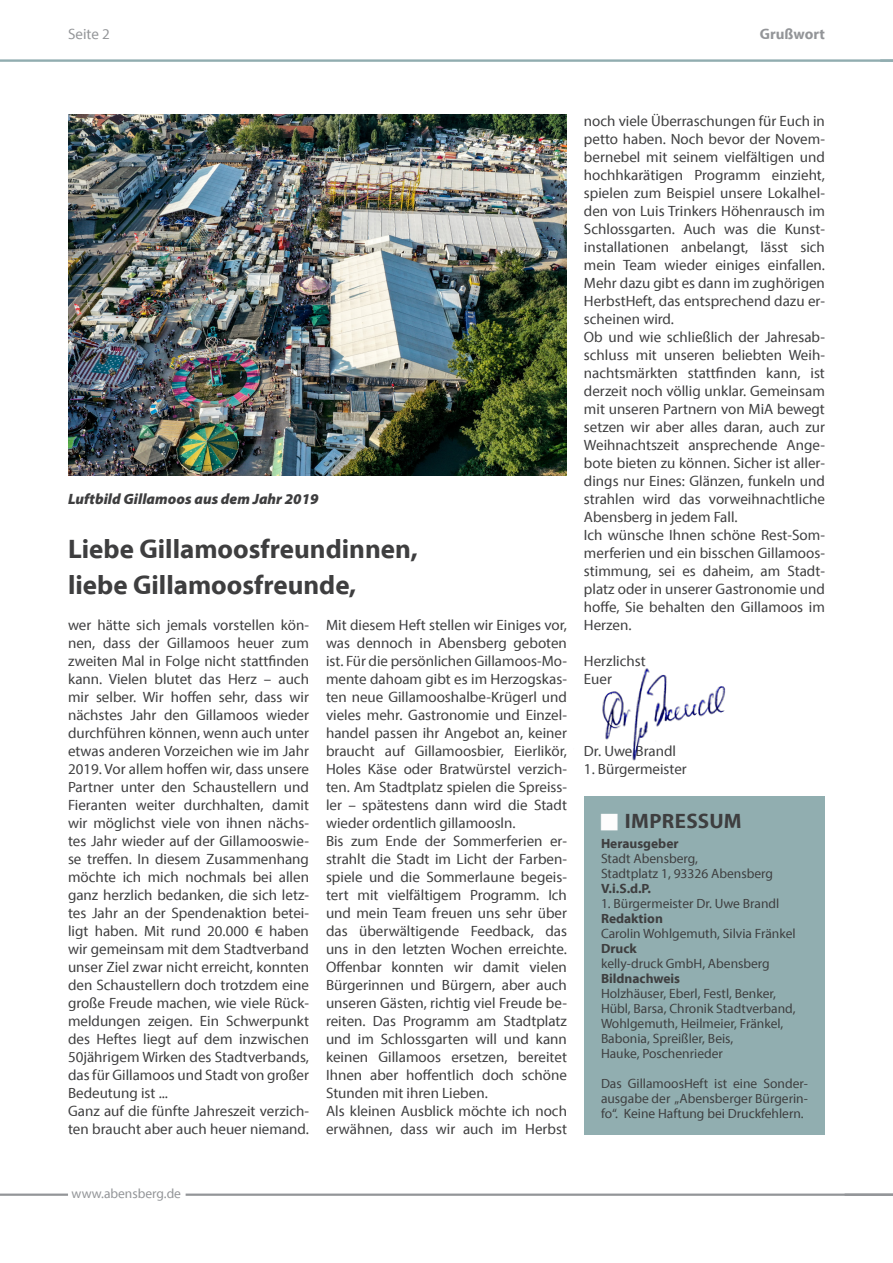
<style>
.page{position:relative;width:893px;height:1263px;background:#fff}
.page>*{position:absolute;margin:0;border:0;box-sizing:border-box;transform-origin:0 0}
.Überschrift{font:700 27px "Myriad Pro";color:#3e3e3f}
.Text_ohne_Raster{font:700 21px "Myriad Pro";letter-spacing:.015em;color:#3e3e3f}
.Text{font:15px/18px "Myriad Pro";color:#3e3e3f;text-align:justify}
.Bildunterschrift{font:italic 900 15px "Myriad Pro";color:#3e3e3f}
.Fuß_Kopfzeile{font:700 15px "Myriad Pro";color:#939598}
.t1{font:15px "Myriad Pro";color:#939598}
.Text_ohne_Raster-2{font:13.5px/15px "Myriad Pro";color:#3e3e3f}
.Text_ohne_Raster-3{font:700 13.5px "Myriad Pro";color:#3e3e3f}
.t2{font:13.5px "Myriad Pro";color:#939598}
</style>
<div class="page">
<hr style="left:186px;top:1193px;width:707px;height:3px;background:#939598">
<hr style="left:0;top:1193px;width:68px;height:3px;background:#939598">
<hr style="left:0;top:59px;width:893px;height:3px;background:#91adb0">
<img style="left:602px;top:668px;width:124px;height:93px">
<div style="left:584px;top:796px;width:241px;height:339px;background:#91aeb0"></div>
<img style="left:68px;top:115px;width:499px;height:361px">
<p class="t1" style="left:68px;top:24px;width:43px">Seite 2</p>
<p class="Fuß_Kopfzeile" style="left:760px;top:24px;width:67px">Grußwort</p>
<p class="Bildunterschrift" style="left:68px;top:489px;width:252px">Luftbild Gillamoos aus dem Jahr 2019</p>
<p class="Überschrift" style="left:68px;top:531px;width:351px">Liebe Gillamoosfreundinnen,</p>
<p class="Überschrift" style="left:68px;top:567px;width:290px">liebe Gillamoosfreunde,</p>
<p class="Text" style="left:68px;top:616px;width:242px">wer hätte sich jemals vorstellen kön&shy;nen, dass der Gillamoos heuer zum zweiten Mal in Folge nicht stattfinden kann. Vielen blutet das Herz – auch mir selber. Wir hoffen sehr, dass wir nächstes Jahr den Gillamoos wieder durchführen können, wenn auch unter etwas anderen Vorzeichen wie im Jahr 2019. Vor allem hoffen wir, dass unsere Partner unter den Schaustellern und Fieranten weiter durchhalten, damit wir möglichst viele von ihnen nächs&shy;tes Jahr wieder auf der Gillamooswie&shy;se treffen. In diesem Zusammenhang möchte ich mich nochmals bei allen ganz herzlich bedanken, die sich letz&shy;tes Jahr an der Spendenaktion betei&shy;ligt haben. Mit rund 20.000 € haben wir gemeinsam mit dem Stadtverband unser Ziel zwar nicht erreicht, konnten den Schaustellern doch trotzdem eine große Freude machen, wie viele Rück&shy;meldungen zeigen. Ein Schwerpunkt des Heftes liegt auf dem inzwischen 50jährigem Wirken des Stadtverbands, das für Gillamoos und Stadt von großer Bedeutung ist ...</p>
<p class="Text" style="left:68px;top:1102px;width:242px">Ganz auf die fünfte Jahreszeit verzich&shy;ten braucht aber auch heuer niemand.</p>
<p class="Text" style="left:326px;top:616px;width:242px">Mit diesem Heft stellen wir Einiges vor, was dennoch in Abensberg geboten ist. Für die persönlichen Gillamoos-Mo&shy;mente dahoam gibt es im Herzogskas&shy;ten neue Gillamooshalbe-Krügerl und vieles mehr. Gastronomie und Einzel&shy;handel passen ihr Angebot an, keiner braucht auf Gillamoosbier, Eierlikör, Holes Käse oder Bratwürstel verzich&shy;ten. Am Stadtplatz spielen die Spreiss&shy;ler – spätestens dann wird die Stadt wieder ordentlich gillamoosln.</p>
<p class="Text" style="left:326px;top:832px;width:242px">Bis zum Ende der Sommerferien er&shy;strahlt die Stadt im Licht der Farben&shy;spiele und die Sommerlaune begeis&shy;tert mit vielfältigem Programm. Ich und mein Team freuen uns sehr über das überwältigende Feedback, das uns in den letzten Wochen erreichte.<br>Offenbar konnten wir damit vielen Bürgerinnen und Bürgern, aber auch unseren Gästen, richtig viel Freude be&shy;reiten. Das Programm am Stadtplatz und im Schlossgarten will und kann keinen Gillamoos ersetzen, bereitet Ihnen aber hoffentlich doch schöne Stunden mit ihren Lieben.</p>
<p class="Text" style="left:326px;top:1102px;width:242px">Als kleinen Ausblick möchte ich noch erwähnen, dass wir auch im Herbst</p>
<p class="Text" style="left:584px;top:112px;width:242px">noch viele Überraschungen für Euch in petto haben. Noch bevor der Novem&shy;bernebel mit seinem vielfältigen und hochhkarätigen Programm einzieht, spielen zum Beispiel unsere Lokalhel&shy;den von Luis Trinkers Höhenrausch im Schlossgarten. Auch was die Kunst&shy;installationen anbelangt, lässt sich mein Team wieder einiges einfallen.<br>Mehr dazu gibt es dann im zughörigen HerbstHeft, das entsprechend dazu er&shy;scheinen wird.</p>
<p class="Text" style="left:584px;top:328px;width:242px">Ob und wie schließlich der Jahresab&shy;schluss mit unseren beliebten Weih&shy;nachtsmärkten stattfinden kann, ist derzeit noch völlig unklar. Gemeinsam mit unseren Partnern von MiA bewegt setzen wir aber alles daran, auch zur Weihnachtszeit ansprechende Ange&shy;bote bieten zu können. Sicher ist aller&shy;dings nur Eines: Glänzen, funkeln und strahlen wird das vorweihnachtliche Abensberg in jedem Fall.</p>
<p class="Text" style="left:584px;top:526px;width:242px">Ich wünsche Ihnen schöne Rest-Som&shy;merferien und ein bisschen Gillamoos&shy;stimmung, sei es daheim, am Stadt&shy;platz oder in unserer Gastronomie und hoffe, Sie behalten den Gillamoos im Herzen.</p>
<p class="Text" style="left:584px;top:652px;width:63px">Herzlichst</p>
<p class="Text" style="left:584px;top:670px;width:29px">Euer</p>
<p class="Text" style="left:584px;top:742px;width:94px">Dr. Uwe Brandl</p>
<p class="Text" style="left:584px;top:760px;width:104px">1. Bürgermeister</p>
<p class="Text_ohne_Raster" style="left:625px;top:807px;width:118px">IMPRESSUM</p>
<p class="Text_ohne_Raster-3" style="left:601px;top:834px;width:79px">Herausgeber</p>
<p class="Text_ohne_Raster-2" style="left:601px;top:850px;width:98px">Stadt Abensberg,</p>
<p class="Text_ohne_Raster-2" style="left:601px;top:865px;width:173px">Stadtplatz 1, 93326 Abensberg</p>
<p class="Text_ohne_Raster-3" style="left:601px;top:879px;width:52px">V.i.S.d.P.</p>
<p class="Text_ohne_Raster-2" style="left:601px;top:895px;width:180px">1. Bürgermeister Dr. Uwe Brandl</p>
<p class="Text_ohne_Raster-3" style="left:601px;top:909px;width:63px">Redaktion</p>
<p class="Text_ohne_Raster-2" style="left:601px;top:925px;width:196px">Carolin Wohlgemuth, Silvia Fränkel</p>
<p class="Text_ohne_Raster-3" style="left:601px;top:939px;width:37px">Druck</p>
<p class="Text_ohne_Raster-2" style="left:601px;top:955px;width:170px">kelly-druck GmbH, Abensberg</p>
<p class="Text_ohne_Raster-3" style="left:601px;top:969px;width:81px">Bildnachweis</p>
<p class="Text_ohne_Raster-2" style="left:601px;top:985px;width:176px">Holzhäuser, Eberl, Festl, Benker,</p>
<p class="Text_ohne_Raster-2" style="left:601px;top:1000px;width:196px">Hübl, Barsa, Chronik Stadtverband,<br>Wohlgemuth, Heilmeier, Fränkel,</p>
<p class="Text_ohne_Raster-2" style="left:601px;top:1030px;width:134px">Babonia, Spreißler, Beis,<br>Hauke, Poschenrieder</p>
<p class="Text_ohne_Raster-2" style="left:601px;top:1075px;width:208px;text-align:justify">Das GillamoosHeft ist eine Sonder&shy;ausgabe der „Abensberger Bürgerin&shy;fo“. Keine Haftung bei Druckfehlern.</p>
<p class="t2" style="left:72px;top:1185px;width:111px">www.abensberg.de</p>
</div>
